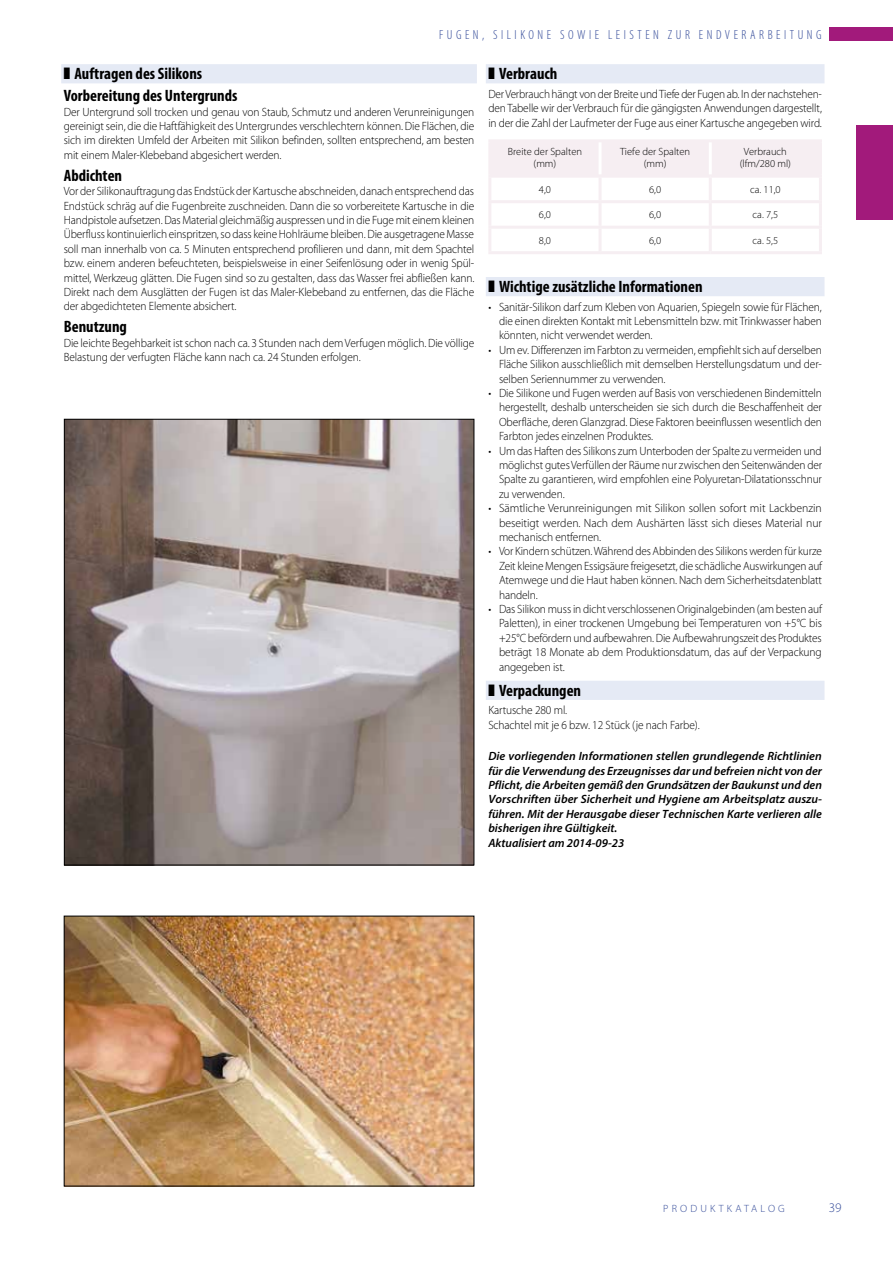
<style>
.page{position:relative;width:893px;height:1263px;background:#fff}
.page>*{position:absolute;margin:0;border:0;box-sizing:border-box;transform-origin:0 0}
.t1{font:700 condensed 16.5px/22px "Myriad Pro";color:#000}
.t2{font:300 condensed 13.2px "Myriad Pro";letter-spacing:.27em;color:#324998}
.t3{font:300 13.2px "Myriad Pro";color:#324998}
.t4{font:300 12px/14.4px "Myriad Pro";letter-spacing:-.01em;color:#000;text-align:justify;scale:.95 1}
.t5{font:italic 600 12px/14.4px "Myriad Pro";color:#000}
.t6{font:300 12px/14.4px "Myriad Pro";letter-spacing:-.01em;color:#000;text-align:justify;scale:.94 1}
.t7{font:300 10.5px/12.6px "Myriad Pro";color:#000;text-align:center}
.t8{font:300 10.5px "Myriad Pro";letter-spacing:.3em;color:#324998}
</style>
<div class="page">
<div style="left:856px;top:125px;width:37px;height:95px;background:#a21a7b"></div>
<div style="left:829px;top:27px;width:64px;height:14px;background:#a21a7b"></div>
<div style="left:61px;top:64px;width:416px;height:19px;background:#e5eaf5"></div>
<div style="left:486px;top:64px;width:338px;height:19px;background:#e5eaf5"></div>
<div style="left:486px;top:277px;width:338px;height:19px;background:#e5eaf5"></div>
<div style="left:486px;top:681px;width:338px;height:19px;background:#e5eaf5"></div>
<div style="left:491px;top:142px;width:328px;height:33px;background:#f6eef2"></div>
<hr style="left:488px;top:139px;width:112px;height:3px;background:#f6eef2">
<hr style="left:488px;top:142px;width:3px;height:33px;background:#f6eef2">
<hr style="left:600px;top:139px;width:110px;height:3px;background:#f6eef2">
<hr style="left:710px;top:139px;width:112px;height:3px;background:#f6eef2">
<hr style="left:819px;top:142px;width:3px;height:33px;background:#f6eef2">
<hr style="left:599px;top:142px;width:3px;height:33px;background:#fff">
<hr style="left:709px;top:142px;width:3px;height:33px;background:#fff">
<hr style="left:488px;top:175px;width:112px;height:3px;background:#f6eef2">
<hr style="left:488px;top:178px;width:3px;height:22px;background:#f6eef2">
<hr style="left:600px;top:175px;width:110px;height:3px;background:#f6eef2">
<hr style="left:599px;top:178px;width:3px;height:22px;background:#f6eef2">
<hr style="left:710px;top:175px;width:112px;height:3px;background:#f6eef2">
<hr style="left:709px;top:178px;width:3px;height:22px;background:#f6eef2">
<hr style="left:819px;top:178px;width:3px;height:22px;background:#f6eef2">
<hr style="left:488px;top:200px;width:112px;height:3px;background:#f6eef2">
<hr style="left:488px;top:203px;width:3px;height:23px;background:#f6eef2">
<hr style="left:600px;top:200px;width:110px;height:3px;background:#f6eef2">
<hr style="left:599px;top:203px;width:3px;height:23px;background:#f6eef2">
<hr style="left:710px;top:200px;width:112px;height:3px;background:#f6eef2">
<hr style="left:709px;top:203px;width:3px;height:23px;background:#f6eef2">
<hr style="left:819px;top:203px;width:3px;height:23px;background:#f6eef2">
<hr style="left:488px;top:226px;width:112px;height:3px;background:#f6eef2">
<hr style="left:488px;top:229px;width:3px;height:22px;background:#f6eef2">
<hr style="left:488px;top:251px;width:112px;height:3px;background:#f6eef2">
<hr style="left:600px;top:226px;width:110px;height:3px;background:#f6eef2">
<hr style="left:599px;top:229px;width:3px;height:22px;background:#f6eef2">
<hr style="left:600px;top:251px;width:110px;height:3px;background:#f6eef2">
<hr style="left:710px;top:226px;width:112px;height:3px;background:#f6eef2">
<hr style="left:709px;top:229px;width:3px;height:22px;background:#f6eef2">
<hr style="left:819px;top:229px;width:3px;height:22px;background:#f6eef2">
<hr style="left:710px;top:251px;width:112px;height:3px;background:#f6eef2">
<img style="left:66px;top:421px;width:406px;height:442px">
<img style="left:66px;top:918px;width:406px;height:266px">
<p class="t2" style="left:439px;top:27px;width:384px">FUGEN, SILIKONE SOWIE LEISTEN ZUR ENDVERARBEITUNG</p>
<h1 class="t1" style="left:64px;top:62px;width:175px">■ Auftragen des Silikons<br>Vorbereitung des Untergrunds</h1>
<p class="t4" style="left:64px;top:104px;width:434px">Der Untergrund soll trocken und genau von Staub, Schmutz und anderen Verunreinigungen gereinigt sein, die die Haftfähigkeit des Untergrundes verschlechtern können. Die Flächen, die sich im direkten Umfeld der Arbeiten mit Silikon befinden, sollten entsprechend, am besten mit einem Maler-Klebeband abgesichert werden.</p>
<h1 class="t1" style="left:64px;top:164px;width:60px">Abdichten</h1>
<p class="t4" style="left:64px;top:184px;width:434px">Vor der Silikonauftragung das Endstück der Kartusche abschneiden, danach entsprechend das Endstück schräg auf die Fugenbreite zuschneiden. Dann die so vorbereitete Kartusche in die Handpistole aufsetzen. Das Material gleichmäßig auspressen und in die Fuge mit einem kleinen Überfluss kontinuierlich einspritzen, so dass keine Hohlräume bleiben. Die ausgetragene Masse soll man innerhalb von ca. 5 Minuten entsprechend profilieren und dann, mit dem Spachtel bzw. einem anderen befeuchteten, beispielsweise in einer Seifenlösung oder in wenig Spül&shy;mittel, Werkzeug glätten. Die Fugen sind so zu gestalten, dass das Wasser frei abfließen kann.<br>Direkt nach dem Ausglätten der Fugen ist das Maler-Klebeband zu entfernen, das die Fläche der abgedichteten Elemente absichert.</p>
<h1 class="t1" style="left:64px;top:316px;width:65px">Benutzung</h1>
<p class="t4" style="left:64px;top:336px;width:434px">Die leichte Begehbarkeit ist schon nach ca. 3 Stunden nach dem Verfugen möglich. Die völlige<br>Belastung der verfugten Fläche kann nach ca. 24 Stunden erfolgen.</p>
<h1 class="t1" style="left:488px;top:62px;width:71px">■ Verbrauch</h1>
<p class="t6" style="left:488px;top:86px;width:356px">Der Verbrauch hängt von der Breite und Tiefe der Fugen ab. In der nachstehen&shy;den Tabelle wir der Verbrauch für die gängigsten Anwendungen dargestellt, in der die Zahl der Laufmeter der Fuge aus einer Kartusche angegeben wird.</p>
<p class="t7" style="left:508px;top:145px;width:76px">Breite der Spalten (mm)</p>
<p class="t7" style="left:620px;top:145px;width:72px">Tiefe der Spalten (mm)</p>
<p class="t7" style="left:740px;top:145px;width:53px">Verbrauch (lfm/280 ml)</p>
<p class="t7" style="left:539px;top:183px;width:14px">4,0</p>
<p class="t7" style="left:649px;top:183px;width:14px">6,0</p>
<p class="t7" style="left:750px;top:183px;width:32px">ca. 11,0</p>
<p class="t7" style="left:539px;top:208px;width:14px">6,0</p>
<p class="t7" style="left:649px;top:208px;width:14px">6,0</p>
<p class="t7" style="left:752px;top:208px;width:27px">ca. 7,5</p>
<p class="t7" style="left:539px;top:234px;width:14px">8,0</p>
<p class="t7" style="left:649px;top:234px;width:14px">6,0</p>
<p class="t7" style="left:752px;top:234px;width:27px">ca. 5,5</p>
<h1 class="t1" style="left:488px;top:275px;width:216px">■ Wichtige zusätzliche Informationen</h1>
<p class="t4" style="left:499px;top:299px;width:341px;text-indent:-11px">• Sanitär-Silikon darf zum Kleben von Aquarien, Spiegeln sowie für Flächen, die einen direkten Kontakt mit Lebensmitteln bzw. mit Trinkwasser haben könnten, nicht verwendet werden.</p>
<p class="t4" style="left:499px;top:342px;width:341px;text-indent:-11px">• Um ev. Differenzen im Farbton zu vermeiden, empfiehlt sich auf derselben Fläche Silikon ausschließlich mit demselben Herstellungsdatum und der&shy;selben Seriennummer zu verwenden.</p>
<p class="t4" style="left:499px;top:386px;width:341px;text-indent:-11px">• Die Silikone und Fugen werden auf Basis von verschiedenen Bindemitteln hergestellt, deshalb unterscheiden sie sich durch die Beschaffenheit der Oberfläche, deren Glanzgrad. Diese Faktoren beeinflussen wesentlich den Farbton jedes einzelnen Produktes.</p>
<p class="t4" style="left:499px;top:443px;width:342px;text-indent:-11px">• Um das Haften des Silikons zum Unterboden der Spalte zu vermeiden und möglichst gutes Verfüllen der Räume nur zwischen den Seitenwänden der Spalte zu garantieren, wird empfohlen eine Polyuretan-Dilatationsschnur zu verwenden.</p>
<p class="t4" style="left:499px;top:501px;width:342px;text-indent:-11px">• Sämtliche Verunreinigungen mit Silikon sollen sofort mit Lackbenzin beseitigt werden. Nach dem Aushärten lässt sich dieses Material nur mechanisch entfernen.</p>
<p class="t4" style="left:499px;top:544px;width:342px;text-indent:-11px">• Vor Kindern schützen. Während des Abbinden des Silikons werden für kurze Zeit kleine Mengen Essigsäure freigesetzt, die schädliche Auswirkungen auf Atemwege und die Haut haben können. Nach dem Sicherheitsdatenblatt handeln.</p>
<p class="t4" style="left:499px;top:602px;width:342px;text-indent:-11px">• Das Silikon muss in dicht verschlossenen Originalgebinden (am besten auf Paletten), in einer trockenen Umgebung bei Temperaturen von +5°C bis +25°C befördern und aufbewahren. Die Aufbewahrungszeit des Produktes beträgt 18 Monate ab dem Produktionsdatum, das auf der Verpackung angegeben ist.</p>
<h1 class="t1" style="left:488px;top:679px;width:94px">■ Verpackungen</h1>
<p class="t4" style="left:488px;top:703px;width:224px">Kartusche 280 ml.<br>Schachtel mit je 6 bzw. 12 Stück (je nach Farbe).</p>
<p class="t5" style="left:488px;top:749px;width:335px">Die vorliegenden Informationen stellen grundlegende Richtlinien für die Verwendung des Erzeugnisses dar und befreien nicht von der Pflicht, die Arbeiten gemäß den Grundsätzen der Baukunst und den Vorschriften über Sicherheit und Hygiene am Arbeitsplatz auszu&shy;führen. Mit der Herausgabe dieser Technischen Karte verlieren alle bisherigen ihre Gültigkeit.<br>Aktualisiert am 2014-09-23</p>
<p class="t8" style="left:663px;top:1202px;width:123px">PRODUKTKATALOG</p>
<p class="t3" style="left:829px;top:1200px;width:14px">39</p>
</div>
